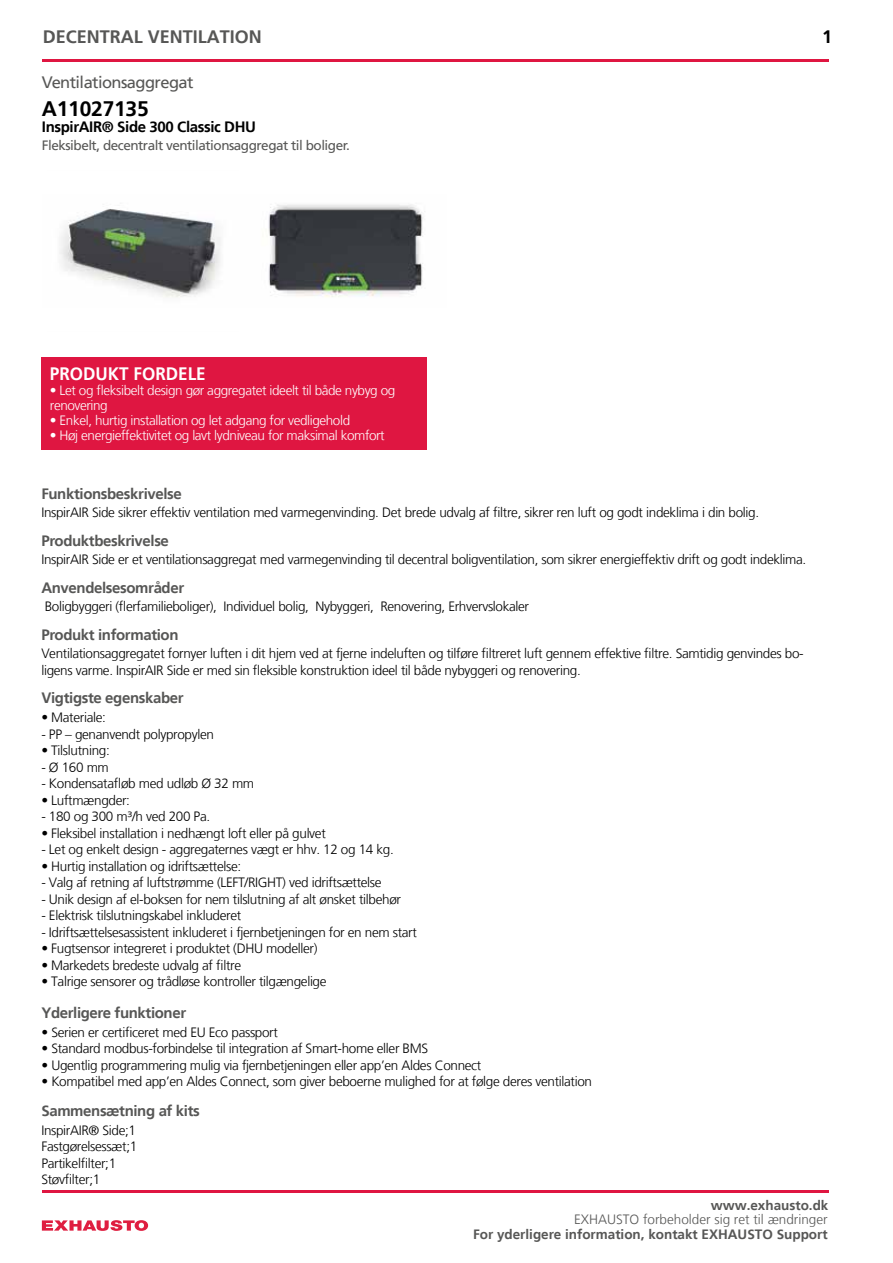
<style>
.page{position:relative;width:893px;height:1263px;background:#fff}
.page>*{position:absolute;margin:0;border:0;box-sizing:border-box;transform-origin:0 0}
.t1{font:700 21px "Frutiger LT";letter-spacing:-.01em;color:#000}
.t2{font:700 18px "Frutiger LT";color:#575756}
.t3{font:700 18px "Frutiger LT";color:#fff;scale:.95 1}
.t4{font:700 18px "Frutiger LT";color:#000}
.t5{font:16.5px "Frutiger LT";letter-spacing:-.035em;color:#575756}
.t6{font:700 15px "Frutiger LT";letter-spacing:-.025em;color:#575756}
.t7{font:700 15px "Frutiger LT";letter-spacing:-.025em;color:#000}
.t8{font:300 13.5px/16.5px "Frutiger LT";letter-spacing:-.025em;color:#000}
.t9{font:300 13.5px/15px "Frutiger LT";letter-spacing:-.03em;color:#fff}
.t10{font:700 13.5px "Frutiger LT";color:#575756}
.t11{font:13.5px "Frutiger LT";letter-spacing:-.035em;color:#575756}
.t12{font:300 13.5px "Frutiger LT";color:#575756}
</style>
<div class="page">
<div style="left:41px;top:358px;width:386px;height:92px;background:#df1641"></div>
<svg style="left:42px;top:1220px;width:106px;height:11px"></svg>
<hr style="left:42px;top:60px;width:786px;height:2px;background:#df1641">
<img style="left:59px;top:204px;width:366px;height:94px">
<hr style="left:42px;top:1190px;width:786px;height:2px;background:#df1641">
<h2 class="t2" style="left:43px;top:27px;width:221px">DECENTRAL VENTILATION</h2>
<h2 class="t4" style="left:822px;top:27px;width:12px">1</h2>
<p class="t5" style="left:42px;top:73px;width:153px">Ventilationsaggregat</p>
<h1 class="t1" style="left:42px;top:96px;width:108px">A11027135</h1>
<p class="t7" style="left:42px;top:118px;width:216px">InspirAIR® Side 300 Classic DHU</p>
<p class="t11" style="left:42px;top:137px;width:310px">Fleksibelt, decentralt ventilationsaggregat til boliger.</p>
<h2 class="t3" style="left:50px;top:363px;width:166px">PRODUKT FORDELE</h2>
<p class="t9" style="left:50px;top:383px;width:347px">• Let og fleksibelt design gør aggregatet ideelt til både nybyg og renovering</p>
<p class="t9" style="left:50px;top:413px;width:302px">• Enkel, hurtig installation og let adgang for vedligehold</p>
<p class="t9" style="left:50px;top:428px;width:336px">• Høj energieffektivitet og lavt lydniveau for maksimal komfort</p>
<p class="t6" style="left:41px;top:485px;width:142px">Funktionsbeskrivelse</p>
<p class="t6" style="left:41px;top:532px;width:129px">Produktbeskrivelse</p>
<p class="t6" style="left:41px;top:579px;width:144px">Anvendelsesområder</p>
<p class="t8" style="left:41px;top:505px;width:719px">InspirAIR Side sikrer effektiv ventilation med varmegenvinding. Det brede udvalg af filtre, sikrer ren luft og godt indeklima i din bolig.</p>
<p class="t8" style="left:41px;top:552px;width:766px">InspirAIR Side er et ventilationsaggregat med varmegenvinding til decentral boligventilation, som sikrer energieffektiv drift og godt indeklima.</p>
<p class="t8" style="left:45px;top:598px;width:486px">Boligbyggeri (flerfamilieboliger), Individuel bolig, Nybyggeri, Renovering, Erhvervslokaler</p>
<p class="t6" style="left:41px;top:625px;width:139px">Produkt information</p>
<p class="t8" style="left:41px;top:645px;width:764px">Ventilationsaggregatet fornyer luften i dit hjem ved at fjerne indeluften og tilføre filtreret luft gennem effektive filtre. Samtidig genvindes bo&shy;ligens varme. InspirAIR Side er med sin fleksible konstruktion ideel til både nybyggeri og renovering.</p>
<p class="t6" style="left:41px;top:689px;width:144px">Vigtigste egenskaber</p>
<p class="t8" style="left:41px;top:709px;width:66px">• Materiale:</p>
<p class="t8" style="left:41px;top:726px;width:174px">- PP – genanvendt polypropylen</p>
<p class="t8" style="left:41px;top:742px;width:70px">• Tilslutning:</p>
<p class="t8" style="left:41px;top:759px;width:69px">- Ø 160 mm</p>
<p class="t8" style="left:41px;top:775px;width:214px">- Kondensatafløb med udløb Ø 32 mm</p>
<p class="t8" style="left:41px;top:792px;width:90px">• Luftmængder:</p>
<p class="t8" style="left:41px;top:808px;width:170px">- 180 og 300 m³/h ved 200 Pa.</p>
<p class="t8" style="left:41px;top:825px;width:286px">• Fleksibel installation i nedhængt loft eller på gulvet</p>
<p class="t8" style="left:41px;top:841px;width:354px">- Let og enkelt design - aggregaternes vægt er hhv. 12 og 14 kg.</p>
<p class="t8" style="left:41px;top:858px;width:201px">• Hurtig installation og idriftsættelse:</p>
<p class="t8" style="left:41px;top:874px;width:342px">- Valg af retning af luftstrømme (LEFT/RIGHT) ved idriftsættelse</p>
<p class="t8" style="left:41px;top:891px;width:361px">- Unik design af el-boksen for nem tilslutning af alt ønsket tilbehør</p>
<p class="t8" style="left:41px;top:907px;width:201px">- Elektrisk tilslutningskabel inkluderet</p>
<p class="t8" style="left:41px;top:924px;width:377px">- Idriftsættelsesassistent inkluderet i fjernbetjeningen for en nem start</p>
<p class="t8" style="left:41px;top:940px;width:278px">• Fugtsensor integreret i produktet (DHU modeller)</p>
<p class="t8" style="left:41px;top:957px;width:201px">• Markedets bredeste udvalg af filtre</p>
<p class="t8" style="left:41px;top:973px;width:287px">• Talrige sensorer og trådløse kontroller tilgængelige</p>
<p class="t8" style="left:42px;top:1024px;width:238px">• Serien er certificeret med EU Eco passport</p>
<p class="t8" style="left:42px;top:1040px;width:388px">• Standard modbus-forbindelse til integration af Smart-home eller BMS</p>
<p class="t8" style="left:42px;top:1057px;width:441px">• Ugentlig programmering mulig via fjernbetjeningen eller app’en Aldes Connect</p>
<p class="t8" style="left:42px;top:1073px;width:552px">• Kompatibel med app’en Aldes Connect, som giver beboerne mulighed for at følge deres ventilation</p>
<p class="t6" style="left:41px;top:1004px;width:146px">Yderligere funktioner</p>
<p class="t6" style="left:41px;top:1102px;width:160px">Sammensætning af kits</p>
<p class="t8" style="left:41px;top:1122px;width:97px">InspirAIR® Side;1<br>Fastgørelsessæt;1<br>Partikelfilter;1<br>Støvfilter;1</p>
<p class="t10" style="left:711px;top:1198px;width:119px">www.exhausto.dk</p>
<p class="t12" style="left:574px;top:1212px;width:255px">EXHAUSTO forbeholder sig ret til ændringer</p>
<p class="t10" style="left:473px;top:1226px;width:356px">For yderligere information, kontakt EXHAUSTO Support</p>
</div>
